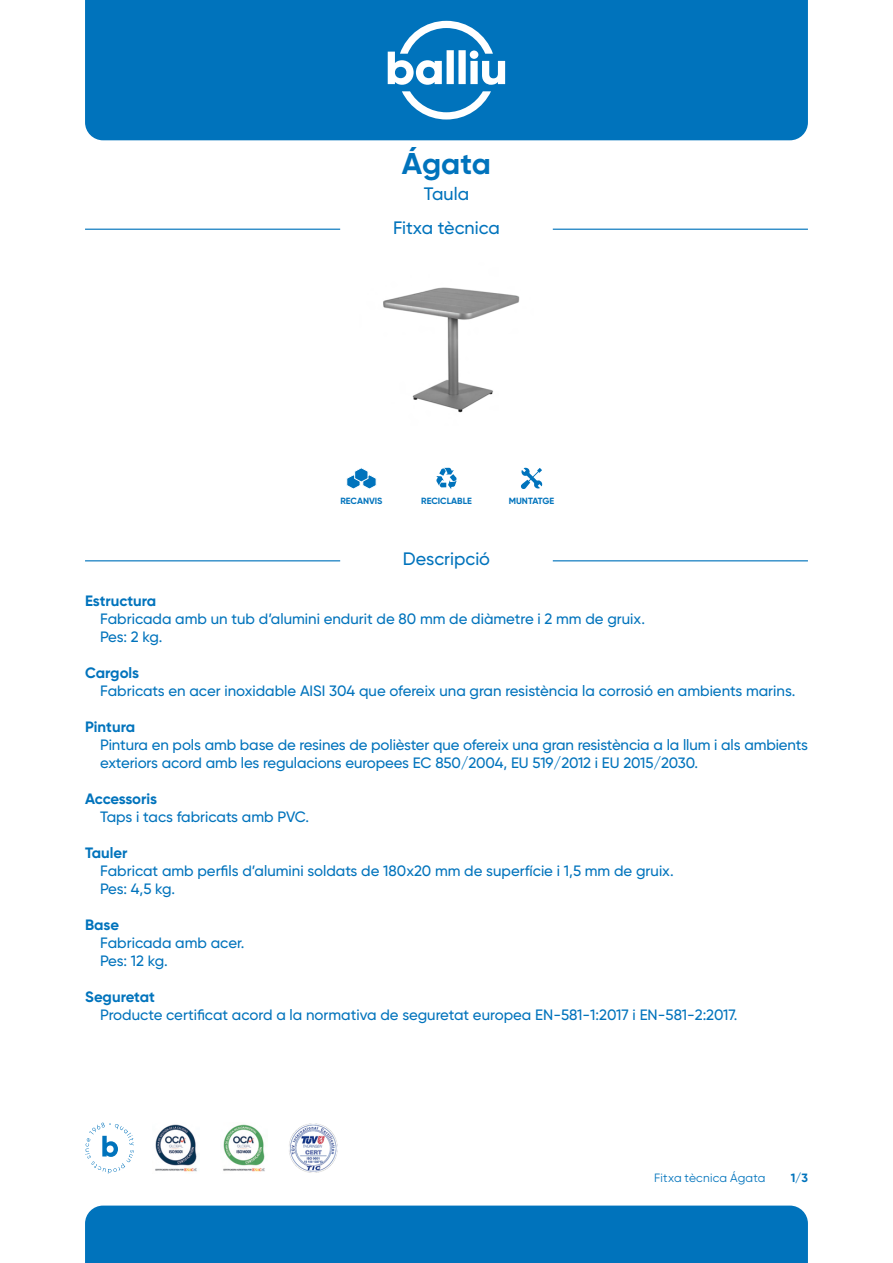
<style>
.page{position:relative;width:893px;height:1263px;background:#fff}
.page>*{position:absolute;margin:0;border:0;box-sizing:border-box;transform-origin:0 0}
.t1{font:700 30px "Gilroy";letter-spacing:-.005em;color:#0073bc}
.t2{font:500 18px/33.8px "Gilroy";color:#0073bc;text-align:center}
.t3{font:500 15px/18px "Gilroy";letter-spacing:-.005em;color:#0073bc}
.t4{font:700 15px "Gilroy";color:#0073bc}
.t5{font:12px "Gilroy";letter-spacing:.015em;color:#0073bc}
.t6{font:700 12px "Gilroy";color:#0073bc}
.t7{font:700 9px "Gilroy";color:#0073bc}
</style>
<div class="page">
<img style="left:289px;top:1123px;width:49px;height:50px">
<div style="left:85px;top:0;width:723px;height:140px;background:#0073bc"></div>
<svg style="left:388px;top:21px;width:117px;height:98px"></svg>
<div style="left:85px;top:1205px;width:723px;height:58px;background:#0073bc"></div>
<svg style="left:85px;top:1122px;width:49px;height:52px"></svg>
<img style="left:223px;top:1124px;width:42px;height:48px">
<img style="left:155px;top:1124px;width:42px;height:48px">
<hr style="left:553px;top:229px;width:255px;height:1px;background:#0073bc">
<hr style="left:85px;top:229px;width:255px;height:1px;background:#0073bc">
<hr style="left:553px;top:560px;width:255px;height:1px;background:#0073bc">
<hr style="left:85px;top:560px;width:255px;height:1px;background:#0073bc">
<img style="left:383px;top:287px;width:137px;height:126px">
<svg style="left:436px;top:468px;width:21px;height:21px"></svg>
<svg style="left:346px;top:468px;width:31px;height:21px"></svg>
<svg style="left:521px;top:468px;width:21px;height:21px"></svg>
<h1 class="t1" style="left:402px;top:145px;width:91px">Ágata</h1>
<p class="t2" style="left:393px;top:177px;width:108px">Taula<br>Fitxa tècnica</p>
<p class="t7" style="left:340px;top:495px;width:44px">RECANVIS</p>
<p class="t7" style="left:421px;top:495px;width:52px">RECICLABLE</p>
<p class="t7" style="left:509px;top:495px;width:47px">MUNTATGE</p>
<p class="t2" style="left:403px;top:542px;width:89px">Descripció</p>
<p class="t4" style="left:85px;top:591px;width:73px">Estructura</p>
<p class="t3" style="left:100px;top:609px;width:546px">Fabricada amb un tub d’alumini endurit de 80 mm de diàmetre i 2 mm de gruix.<br>Pes: 2 kg.</p>
<p class="t4" style="left:85px;top:663px;width:56px">Cargols</p>
<p class="t3" style="left:100px;top:681px;width:697px">Fabricats en acer inoxidable AISI 304 que ofereix una gran resistència la corrosió en ambients marins.</p>
<p class="t4" style="left:85px;top:717px;width:52px">Pintura</p>
<p class="t3" style="left:100px;top:735px;width:709px">Pintura en pols amb base de resines de polièster que ofereix una gran resistència a la llum i als ambients exteriors acord amb les regulacions europees EC 850/2004, EU 519/2012 i EU 2015/2030.</p>
<p class="t4" style="left:85px;top:789px;width:74px">Accessoris</p>
<p class="t3" style="left:100px;top:807px;width:211px">Taps i tacs fabricats amb PVC.</p>
<p class="t4" style="left:85px;top:843px;width:44px">Tauler</p>
<p class="t3" style="left:100px;top:861px;width:575px">Fabricat amb perfils d’alumini soldats de 180x20 mm de superfície i 1,5 mm de gruix.<br>Pes: 4,5 kg.</p>
<p class="t4" style="left:85px;top:915px;width:36px">Base</p>
<p class="t3" style="left:100px;top:933px;width:146px">Fabricada amb acer.<br>Pes: 12 kg.</p>
<p class="t4" style="left:85px;top:987px;width:71px">Seguretat</p>
<p class="t3" style="left:100px;top:1005px;width:639px">Producte certificat acord a la normativa de seguretat europea EN-581-1:2017 i EN-581-2:2017.</p>
<p class="t5" style="left:654px;top:1170px;width:113px">Fitxa tècnica Ágata</p>
<p class="t6" style="left:791px;top:1170px;width:19px">1/3</p>
</div>
